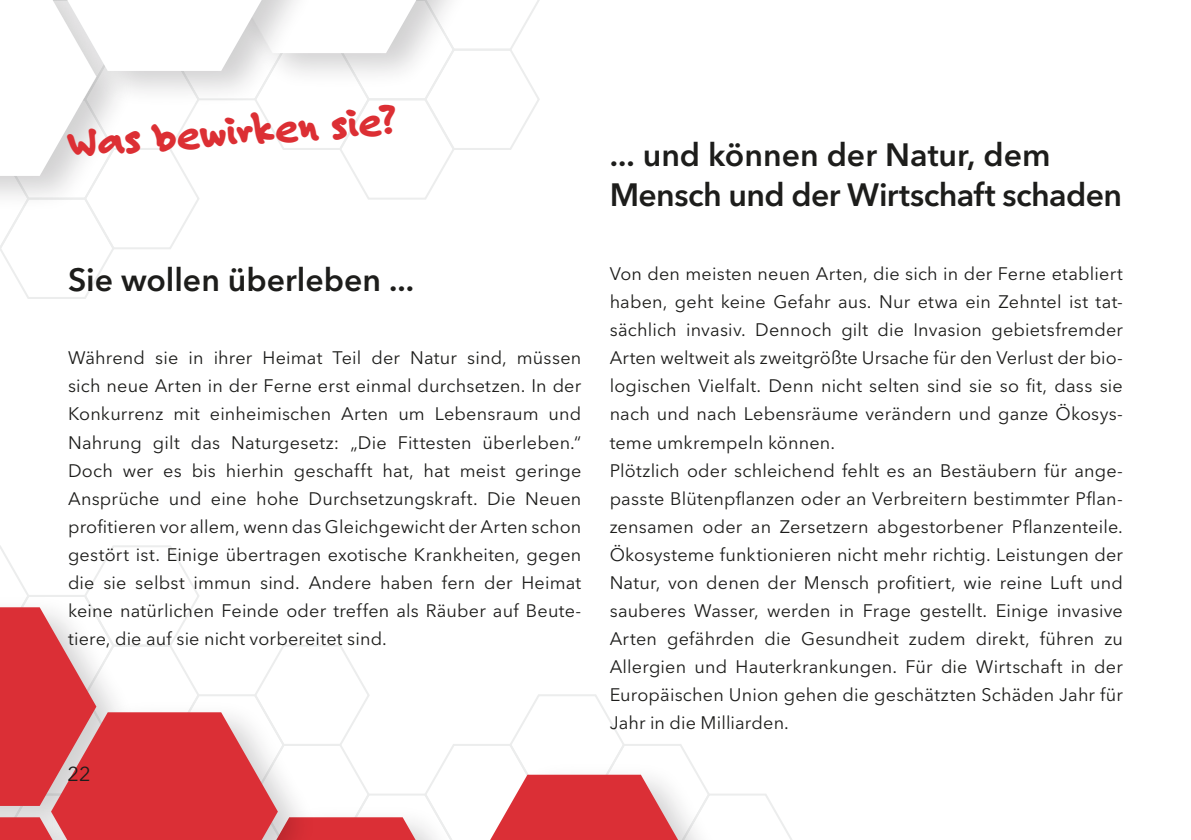
<style>
.page{position:relative;width:1191px;height:840px;background:#fff}
.page>*{position:absolute;margin:0;border:0;box-sizing:border-box;transform-origin:0 0}
._03_Botschaft{font:800 42px "Felt Tip Roman";color:#dc2f34}
._01_Titel_Subline{font:600 32px/40px "Avenir Next LT Pro";color:#1d1d1b}
.t1{font:20px "Avenir Next LT Pro";color:#1d1d1b}
._07_Text{font:18px/28px "Avenir Next LT Pro";letter-spacing:.01em;color:#1d1d1b;text-align:justify}
</style>
<div class="page">
<svg style="left:0;top:545px;width:792px;height:294px"></svg>
<svg style="left:0;top:0;width:540px;height:299px"></svg>
<p class="_03_Botschaft" style="left:67px;top:112px;width:330px;rotate:-4deg">Was bewirken sie?</p>
<p class="_01_Titel_Subline" style="left:609px;top:134px;width:514px">... und können der Natur, dem<br>Mensch und der Wirtschaft schaden</p>
<p class="_01_Titel_Subline" style="left:68px;top:259px;width:348px">Sie wollen überleben ...</p>
<p class="_07_Text" style="left:609px;top:260px;width:515px">Von den meisten neuen Arten, die sich in der Ferne etabliert haben, geht keine Gefahr aus. Nur etwa ein Zehntel ist tat&shy;sächlich invasiv. Dennoch gilt die Invasion gebietsfremder Arten weltweit als zweitgrößte Ursache für den Verlust der bio&shy;logischen Vielfalt. Denn nicht selten sind sie so fit, dass sie nach und nach Lebensräume verändern und ganze Ökosys&shy;teme umkrempeln können.</p>
<p class="_07_Text" style="left:609px;top:456px;width:515px">Plötzlich oder schleichend fehlt es an Bestäubern für ange&shy;passte Blütenpflanzen oder an Verbreitern bestimmter Pflan&shy;zensamen oder an Zersetzern abgestorbener Pflanzenteile.<br>Ökosysteme funktionieren nicht mehr richtig. Leistungen der Natur, von denen der Mensch profitiert, wie reine Luft und sauberes Wasser, werden in Frage gestellt. Einige invasive Arten gefährden die Gesundheit zudem direkt, führen zu Allergien und Hauterkrankungen. Für die Wirtschaft in der Europäischen Union gehen die geschätzten Schäden Jahr für Jahr in die Milliarden.</p>
<p class="_07_Text" style="left:68px;top:344px;width:515px">Während sie in ihrer Heimat Teil der Natur sind, müssen sich neue Arten in der Ferne erst einmal durchsetzen. In der Konkurrenz mit einheimischen Arten um Lebensraum und Nahrung gilt das Naturgesetz: „Die Fittesten überleben.“ Doch wer es bis hierhin geschafft hat, hat meist geringe Ansprüche und eine hohe Durchsetzungskraft. Die Neuen profitieren vor allem, wenn das Gleichgewicht der Arten schon gestört ist. Einige übertragen exotische Krankheiten, gegen die sie selbst immun sind. Andere haben fern der Heimat keine natürlichen Feinde oder treffen als Räuber auf Beute&shy;tiere, die auf sie nicht vorbereitet sind.</p>
<p class="t1" style="left:68px;top:762px;width:25px">22</p>
</div>
